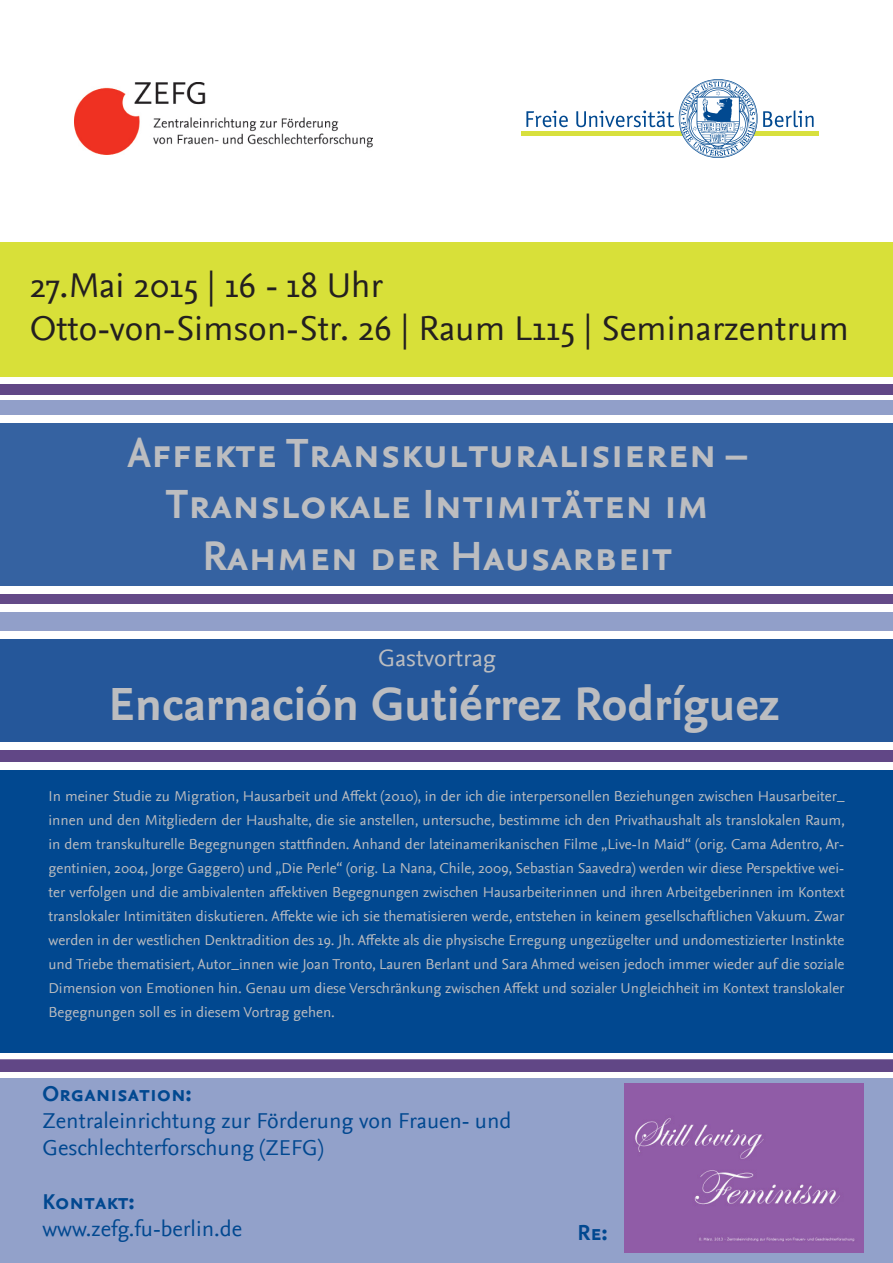
<style>
.page{position:relative;width:893px;height:1263px;background:#fff}
.page>*{position:absolute;margin:0;border:0;box-sizing:border-box;transform-origin:0 0}
.Headline{font:700 48.75px "Nexus Sans";color:#bcbdc0}
.Headline-2{font:42.75px "Nexus Sans Bold SC";color:#bcbdc0}
.Headline-3{font:36px "Nexus Sans";color:#231f20}
.Headline-4{font:24.75px "Nexus Sans";color:#bcbdc0}
.Headline-5{font:22.5px/27px "Nexus Sans";color:#014890}
.Headline-6{font:22.5px "Nexus Sans Bold SC";color:#014890}
.Headline-7{font:15px/24px "Nexus Sans";color:#bcbdc0;text-align:justify}
.s1{font-family:"Nexus Sans Bold SC"}
</style>
<div class="page">
<svg style="left:526px;top:111px;width:42px;height:16px"></svg>
<svg style="left:763px;top:110px;width:51px;height:17px"></svg>
<hr style="left:521px;top:132px;width:298px;height:4px;background:#d8e03d">
<svg style="left:576px;top:79px;width:181px;height:79px"></svg>
<div style="left:0;top:1078px;width:893px;height:185px;background:#92a1ca"></div>
<div style="left:0;top:639px;width:893px;height:103px;background:#25579a"></div>
<img style="left:74px;top:83px;width:298px;height:71px">
<div style="left:0;top:400px;width:893px;height:14px;background:#919fc9"></div>
<div style="left:0;top:384px;width:893px;height:10px;background:#614786"></div>
<div style="left:0;top:423px;width:893px;height:162px;background:#3562a1"></div>
<div style="left:0;top:594px;width:893px;height:9px;background:#644a88"></div>
<div style="left:0;top:771px;width:893px;height:282px;background:#014890"></div>
<img style="left:624px;top:1083px;width:239px;height:170px">
<svg style="left:0;top:1059px;width:893px;height:12px;background:#644b88"></svg>
<div style="left:0;top:242px;width:893px;height:135px;background:#d8e039"></div>
<div style="left:0;top:750px;width:893px;height:12px;background:#614786"></div>
<div style="left:0;top:612px;width:893px;height:18px;background:#919fc9"></div>
<p class="Headline-3" style="left:30px;top:264px;width:355px">27.Mai 2015 | 16 - 18 Uhr</p>
<p class="Headline-3" style="left:30px;top:307px;width:821px">Otto-von-Simson-Str. 26 | Raum L115 | Seminarzentrum</p>
<p class="Headline-2" style="left:128px;top:428px;width:621px">Affekte Transkulturalisieren –</p>
<p class="Headline-2" style="left:166px;top:480px;width:545px">Translokale Intimitäten im</p>
<p class="Headline-2" style="left:202px;top:531px;width:472px">Rahmen der Hausarbeit</p>
<p class="Headline-4" style="left:378px;top:644px;width:120px">Gastvortrag</p>
<p class="Headline" style="left:109px;top:676px;width:673px">Encarnación Gutiérrez Rodríguez</p>
<p class="Headline-7" style="left:48px;top:784px;width:798px">In meiner Studie zu Migration, Hausarbeit und Affekt (2010), in der ich die interpersonellen Beziehungen zwischen Hausarbeiter_ innen und den Mitgliedern der Haushalte, die sie anstellen, untersuche, bestimme ich den Privathaushalt als translokalen Raum, in dem transkulturelle Begegnungen stattfinden. Anhand der lateinamerikanischen Filme „Live-In Maid“ (orig. Cama Adentro, Ar&shy;gentinien, 2004, Jorge Gaggero) und „Die Perle“ (orig. La Nana, Chile, 2009, Sebastian Saavedra) werden wir diese Perspektive wei&shy;ter verfolgen und die ambivalenten affektiven Begegnungen zwischen Hausarbeiterinnen und ihren Arbeitgeberinnen im Kontext translokaler Intimitäten diskutieren. Affekte wie ich sie thematisieren werde, entstehen in keinem gesellschaftlichen Vakuum. Zwar werden in der westlichen Denktradition des 19. Jh. Affekte als die physische Erregung ungezügelter und undomestizierter Instinkte und Triebe thematisiert, Autor_innen wie Joan Tronto, Lauren Berlant und Sara Ahmed weisen jedoch immer wieder auf die soziale Dimension von Emotionen hin. Genau um diese Verschränkung zwischen Affekt und sozialer Ungleichheit im Kontext translokaler Begegnungen soll es in diesem Vortrag gehen.</p>
<p class="Headline-5" style="left:43px;top:1080px;width:471px"><span class="s1">Organisation:<br></span>Zentraleinrichtung zur Förderung von Frauen- und<br>Geschlechterforschung (ZEFG)</p>
<p class="Headline-6" style="left:43px;top:1189px;width:93px">Kontakt:</p>
<p class="Headline-5" style="left:43px;top:1215px;width:201px">www.zefg.fu-berlin.de</p>
<p class="Headline-6" style="left:578px;top:1219px;width:31px">Re:</p>
</div>
